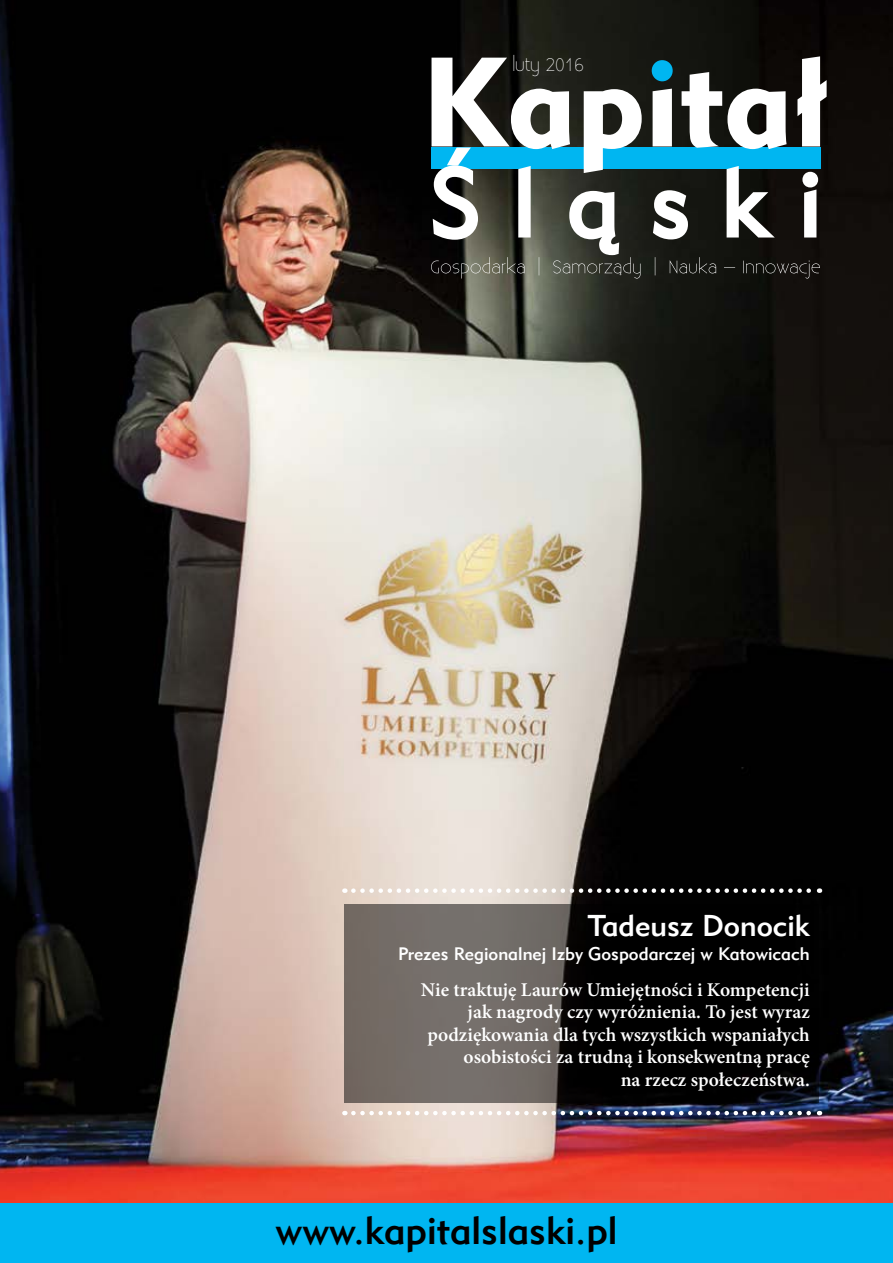
<style>
.page{position:relative;width:893px;height:1263px;background:#fff}
.page>*{position:absolute;margin:0;border:0;box-sizing:border-box;transform-origin:0 0}
.t1{font:39px "Geometric 415 Md EU Normal";color:#000}
.t2{font:30px "Geometric 415 Md EU Normal";color:#fff}
.t3{font:600 19.5px/22.5px "Minion Pro";color:#fff;text-align:right}
.t4{font:18px "Geometric 415 Md EU Normal";color:#fff}
.t5{font:300 18px "Existence";color:#fff}
</style>
<div class="page">
<img style="left:0;top:0;width:893px;height:1203px">
<svg style="left:344px;top:904px;width:475px;height:198px;background:#35322f"></svg>
<svg style="left:353px;top:888px;width:467px;height:5px"></svg>
<svg style="left:353px;top:1111px;width:467px;height:4px"></svg>
<div style="left:0;top:1203px;width:893px;height:60px;background:#00b6f1"></div>
<svg style="left:431px;top:56px;width:396px;height:117px"></svg>
<svg style="left:652px;top:60px;width:21px;height:21px"></svg>
<svg style="left:430px;top:143px;width:392px;height:136px"></svg>
<p class="t5" style="left:512px;top:55px;width:73px">luty 2016</p>
<h2 class="t2" style="left:588px;top:907px;width:223px">Tadeusz Donocik</h2>
<p class="t4" style="left:398px;top:943px;width:413px">Prezes Regionalnej Izby Gospodarczej w Katowicach</p>
<p class="t3" style="left:421px;top:978px;width:390px">Nie traktuję Laurów Umiejętności i Kompetencji jak nagrody czy wyróżnienia. To jest wyraz podziękowania dla tych wszystkich wspaniałych osobistości za trudną i konsekwentną pracę<br>na rzecz społeczeństwa.</p>
<h1 class="t1" style="left:275px;top:1206px;width:344px">www.kapitalslaski.pl</h1>
</div>
